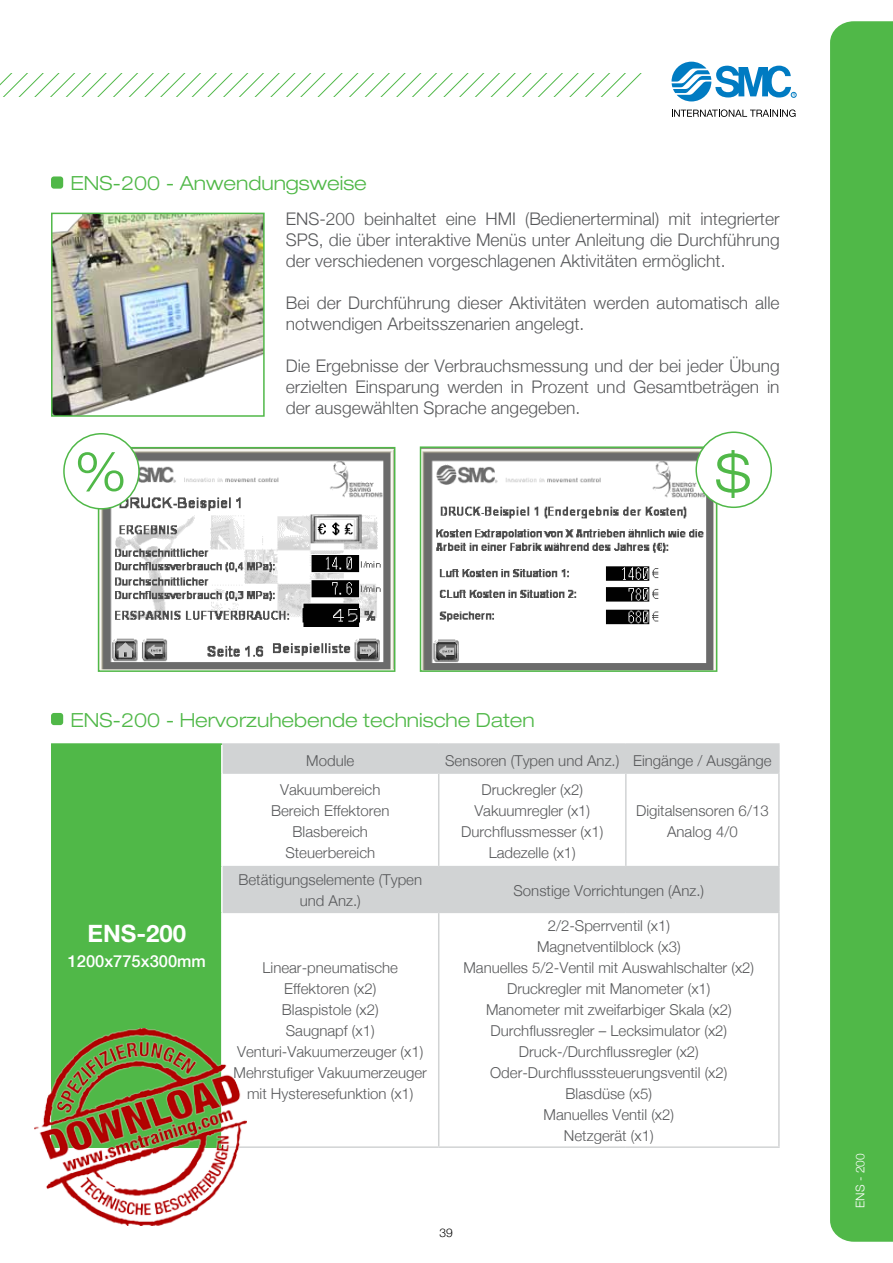
<style>
.page{position:relative;width:893px;height:1263px;background:#fff}
.page>*{position:absolute;margin:0;border:0;box-sizing:border-box;transform-origin:0 0}
.t1{font:300 expanded 54.3px "Helvetica Neue";color:#50b848}
.t2{font:700 24px "Helvetica Neue LT Pro";color:#fff}
.t3{font:300 expanded 19.5px "Helvetica Neue";color:#50b848}
.t4{font:300 17.4px/21px "Helvetica Neue";color:#58595b;text-align:justify}
.t5{font:500 16.5px "Helvetica Neue";color:#fff}
.t6{font:300 15px/21px "Helvetica Neue";color:#58595b;text-align:center}
.t7{font:300 12px "Helvetica Neue";color:#fff}
.t8{font:300 12px "Helvetica Neue";color:#000}
</style>
<div class="page">
<div style="left:830px;top:21px;width:63px;height:1221px;background:#50b848"></div>
<svg style="left:672px;top:109px;width:124px;height:8px"></svg>
<svg style="left:0;top:62px;width:796px;height:39px"></svg>
<div style="left:52px;top:744px;width:170px;height:403px;background:#50b848"></div>
<svg style="left:223px;top:745px;width:555px;height:167px"></svg>
<hr style="left:222px;top:743px;width:217px;height:2px;background:#d1d3d4">
<hr style="left:439px;top:743px;width:187px;height:2px;background:#d1d3d4">
<svg style="left:438px;top:745px;width:1px;height:27px"></svg>
<hr style="left:626px;top:743px;width:154px;height:2px;background:#d1d3d4">
<hr style="left:625px;top:745px;width:2px;height:27px;background:#d1d3d4">
<hr style="left:778px;top:745px;width:2px;height:27px;background:#d1d3d4">
<hr style="left:223px;top:772px;width:216px;height:2px;background:#d1d3d4">
<hr style="left:439px;top:772px;width:187px;height:2px;background:#d1d3d4">
<hr style="left:438px;top:774px;width:1px;height:92px;background:#d1d3d4">
<hr style="left:626px;top:772px;width:154px;height:2px;background:#d1d3d4">
<hr style="left:625px;top:774px;width:2px;height:92px;background:#d1d3d4">
<hr style="left:778px;top:774px;width:2px;height:92px;background:#d1d3d4">
<hr style="left:223px;top:866px;width:216px;height:1px;background:#d1d3d4">
<hr style="left:439px;top:866px;width:187px;height:1px;background:#d1d3d4">
<hr style="left:438px;top:867px;width:1px;height:45px;background:#d1d3d4">
<hr style="left:626px;top:866px;width:154px;height:1px;background:#d1d3d4">
<hr style="left:778px;top:867px;width:2px;height:45px;background:#d1d3d4">
<hr style="left:223px;top:912px;width:216px;height:1px;background:#d1d3d4">
<hr style="left:439px;top:912px;width:187px;height:1px;background:#d1d3d4">
<hr style="left:438px;top:913px;width:1px;height:233px;background:#d1d3d4">
<hr style="left:626px;top:912px;width:154px;height:1px;background:#d1d3d4">
<hr style="left:778px;top:913px;width:2px;height:233px;background:#d1d3d4">
<hr style="left:222px;top:1146px;width:217px;height:2px;background:#d1d3d4">
<hr style="left:439px;top:1146px;width:187px;height:2px;background:#d1d3d4">
<hr style="left:626px;top:1146px;width:154px;height:2px;background:#d1d3d4">
<hr style="left:221px;top:745px;width:2px;height:28px;background:#fff">
<hr style="left:221px;top:773px;width:2px;height:94px;background:#fff">
<hr style="left:221px;top:867px;width:2px;height:45px;background:#fff">
<hr style="left:221px;top:912px;width:2px;height:234px;background:#fff">
<hr style="left:51px;top:745px;width:2px;height:28px;background:#50b848">
<hr style="left:51px;top:773px;width:2px;height:94px;background:#50b848">
<hr style="left:51px;top:867px;width:2px;height:45px;background:#50b848">
<hr style="left:51px;top:912px;width:2px;height:234px;background:#50b848">
<hr style="left:51px;top:743px;width:171px;height:2px;background:#50b848">
<div style="left:51px;top:713px;width:12px;height:12px;background:#50b848;border-radius:3px"></div>
<img style="left:54px;top:216px;width:208px;height:198px">
<div style="left:51px;top:213px;width:214px;height:204px;border:2px solid #50b848"></div>
<div style="left:51px;top:176px;width:12px;height:13px;background:#50b848;border-radius:3px"></div>
<img style="left:101px;top:450px;width:291px;height:219px">
<div style="left:98px;top:447px;width:297px;height:225px;border:2px solid #50b848"></div>
<img style="left:423px;top:449px;width:291px;height:220px">
<div style="left:420px;top:446px;width:297px;height:226px;border:2px solid #50b848"></div>
<div style="left:696px;top:432px;width:75px;height:75px;background:#fff;border-radius:50%"></div>
<div style="left:695px;top:431px;width:77px;height:77px;border:2px solid #50b848;border-radius:50%"></div>
<div style="left:64px;top:434px;width:75px;height:75px;background:#fff;border-radius:50%"></div>
<div style="left:63px;top:433px;width:77px;height:76px;border:2px solid #50b848;border-radius:50%"></div>
<img style="left:34px;top:1028px;width:213px;height:197px">
<h3 class="t3" style="left:71px;top:172px;width:298px">ENS-200 - Anwendungsweise</h3>
<p class="t4" style="left:286px;top:208px;width:495px">ENS-200 beinhaltet eine HMI (Bedienerterminal) mit integrierter SPS, die über interaktive Menüs unter Anleitung die Durchführung der verschiedenen vorgeschlagenen Aktivitäten ermöglicht.</p>
<p class="t4" style="left:286px;top:292px;width:495px">Bei der Durchführung dieser Aktivitäten werden automatisch alle notwendigen Arbeitsszenarien angelegt.</p>
<p class="t4" style="left:286px;top:355px;width:495px">Die Ergebnisse der Verbrauchsmessung und der bei jeder Übung erzielten Einsparung werden in Prozent und Gesamtbeträgen in der ausgewählten Sprache angegeben.</p>
<h1 class="t1" style="left:75px;top:439px;width:54px">%</h1>
<h1 class="t1" style="left:715px;top:440px;width:38px">$</h1>
<h3 class="t3" style="left:71px;top:708px;width:466px">ENS-200 - Hervorzuhebende technische Daten</h3>
<p class="t6" style="left:306px;top:750px;width:50px">Module</p>
<p class="t6" style="left:445px;top:750px;width:328px">Sensoren (Typen und Anz.) Eingänge / Ausgänge</p>
<p class="t6" style="left:271px;top:778px;width:120px">Vakuumbereich<br>Bereich Effektoren<br>Blasbereich<br>Steuerbereich</p>
<p class="t6" style="left:461px;top:778px;width:144px">Druckregler (x2)<br>Vakuumregler (x1)<br>Durchflussmesser (x1)<br>Ladezelle (x1)</p>
<p class="t6" style="left:636px;top:799px;width:134px">Digitalsensoren 6/13<br>Analog 4/0</p>
<h2 class="t2" style="left:87px;top:918px;width:100px">ENS-200</h2>
<p class="t5" style="left:68px;top:951px;width:140px">1200x775x300mm</p>
<p class="t6" style="left:238px;top:869px;width:185px">Betätigungselemente (Typen und Anz.)</p>
<p class="t6" style="left:513px;top:880px;width:192px">Sonstige Vorrichtungen (Anz.)</p>
<p class="t6" style="left:234px;top:957px;width:195px">Linear-pneumatische<br>Effektoren (x2)<br>Blaspistole (x2)<br>Saugnapf (x1)<br>Venturi-Vakuumerzeuger (x1)<br>Mehrstufiger Vakuumerzeuger mit Hysteresefunktion (x1)</p>
<p class="t6" style="left:463px;top:915px;width:292px">2/2-Sperrventil (x1)<br>Magnetventilblock (x3)<br>Manuelles 5/2-Ventil mit Auswahlschalter (x2)<br>Druckregler mit Manometer (x1)<br>Manometer mit zweifarbiger Skala (x2)<br>Durchflussregler – Lecksimulator (x2)<br>Druck-/Durchflussregler (x2)<br>Oder-Durchflusssteuerungsventil (x2)<br>Blasdüse (x5)<br>Manuelles Ventil (x2)<br>Netzgerät (x1)</p>
<p class="t8" style="left:439px;top:1225px;width:15px">39</p>
<p class="t7" style="left:853px;top:1207px;width:56px;rotate:-90deg">ENS - 200</p>
</div>
